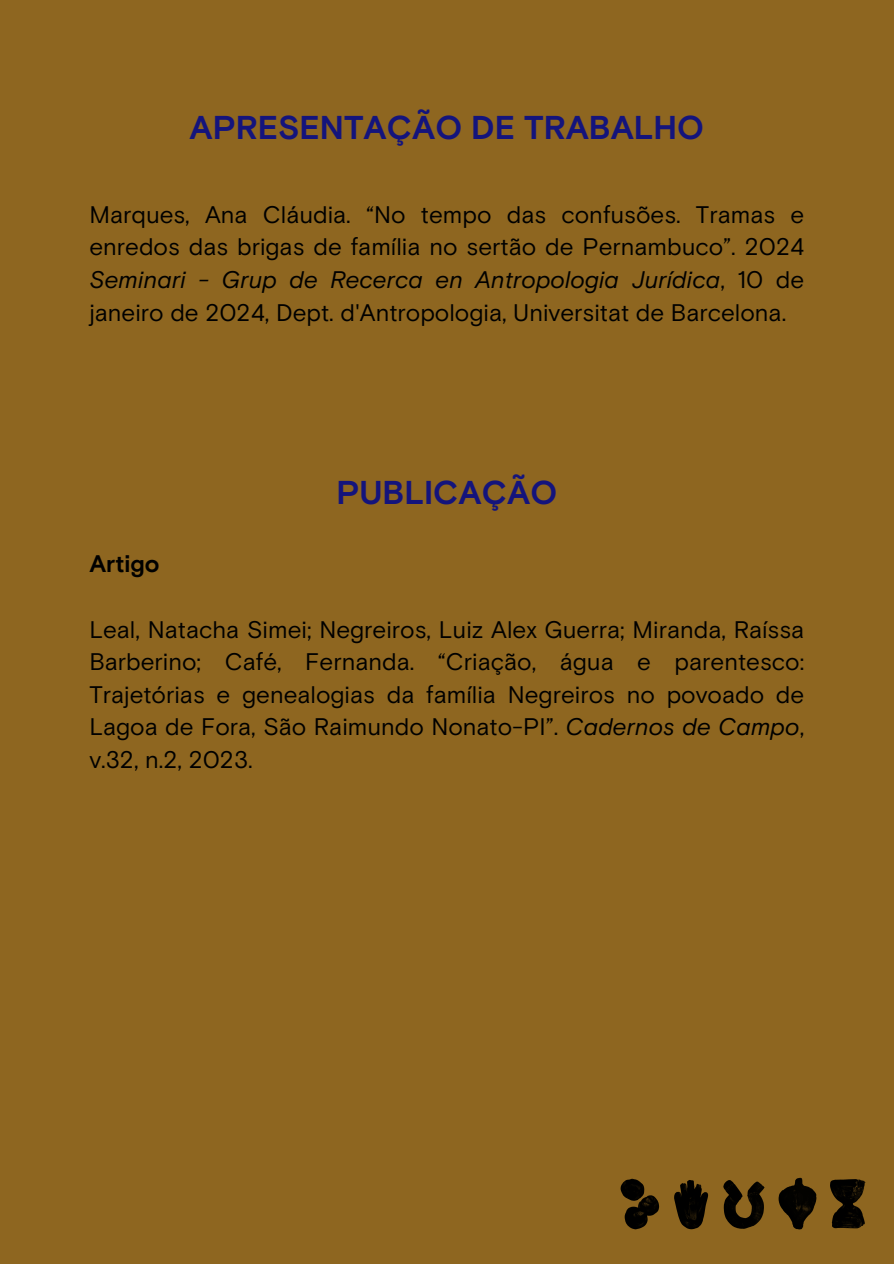
<style>
.page{position:relative;width:894px;height:1264px;background:#fff}
.page>*{position:absolute;margin:0;border:0;box-sizing:border-box;transform-origin:0 0}
.t1{font:700 33px "Basis Grotesque Pro";color:#14147c}
.t2{font:24px/32.7px "Basis Grotesque Pro";color:#000;text-align:justify}
.t3{font:700 24px "Basis Grotesque Pro";color:#000}
.s1{font-style:italic}
</style>
<div class="page">
<div style="left:0;top:0;width:893px;height:1263px;background:#8e6620"></div>
<img style="left:674px;top:1180px;width:35px;height:50px">
<img style="left:723px;top:1180px;width:42px;height:49px">
<img style="left:778px;top:1177px;width:39px;height:53px">
<img style="left:620px;top:1178px;width:40px;height:52px">
<img style="left:830px;top:1179px;width:36px;height:50px">
<h1 class="t1" style="left:189px;top:108px;width:516px">APRESENTAÇÃO DE TRABALHO</h1>
<p class="t2" style="left:89px;top:199px;width:716px">Marques, Ana Cláudia. “No tempo das confusões. Tramas e enredos das brigas de família no sertão de Pernambuco”. 2024<br><span class="s1">Seminari - Grup de Recerca en Antropologia Jurídica</span>, 10 de janeiro de 2024, Dept. d'Antropologia, Universitat de Barcelona.</p>
<p class="t3" style="left:89px;top:549px;width:72px">Artigo</p>
<p class="t1" style="left:336px;top:472px;width:222px">PUBLICAÇÃO</p>
<p class="t2" style="left:89px;top:614px;width:716px">Leal, Natacha Simei; Negreiros, Luiz Alex Guerra; Miranda, Raíssa Barberino; Café, Fernanda. “Criação, água e parentesco:<br>Trajetórias e genealogias da família Negreiros no povoado de Lagoa de Fora, São Raimundo Nonato-PI”. <span class="s1">Cadernos de Campo</span>, v.32, n.2, 2023.</p>
</div>
